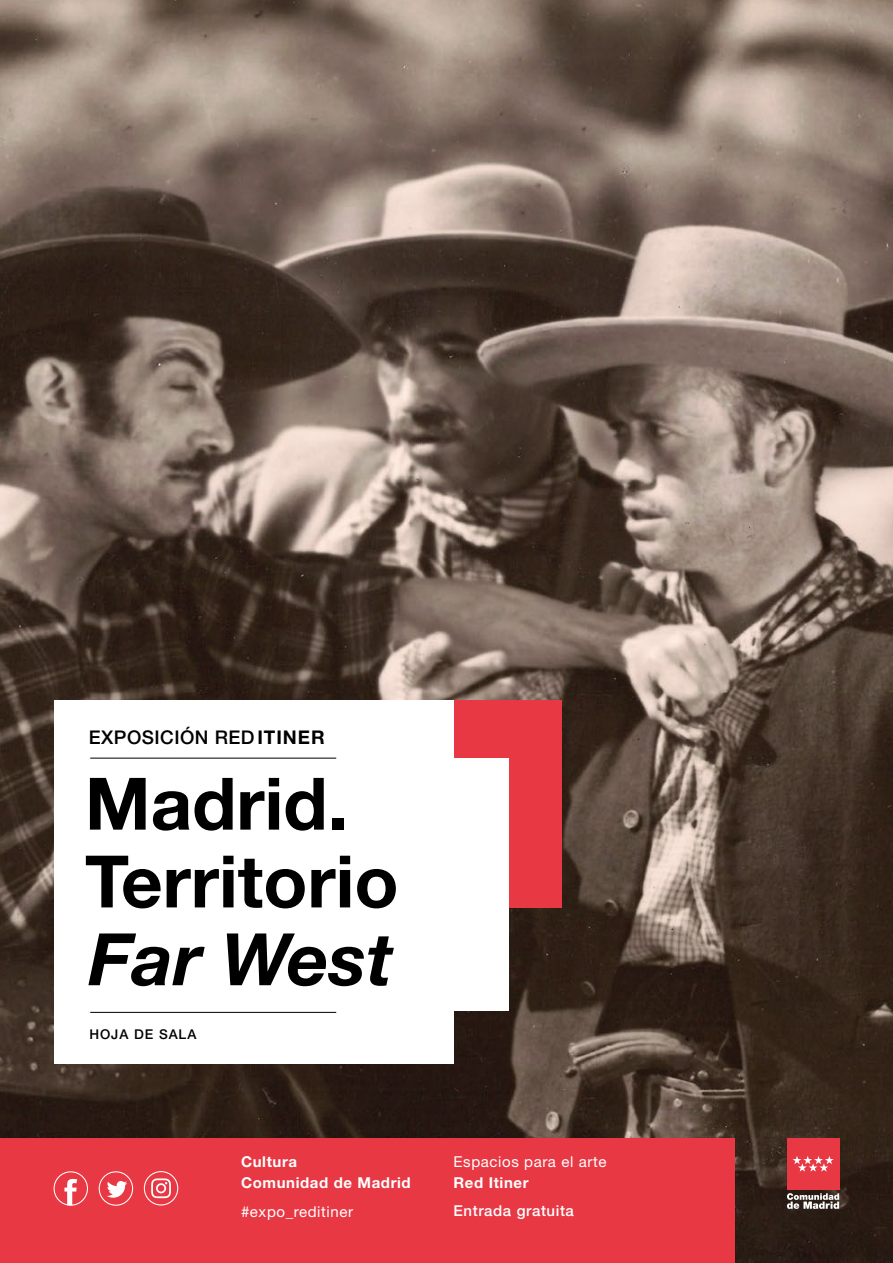
<style>
.page{position:relative;width:893px;height:1263px;background:#fff}
.page>*{position:absolute;margin:0;border:0;box-sizing:border-box;transform-origin:0 0}
.t1{font:700 72.45px/77.8px "Helvetica Neue LT Std";color:#000}
.t2{font:italic 700 72.45px "Helvetica Neue LT Std";color:#000}
.t3{font:500 18.9px "Helvetica Neue LT Std";letter-spacing:.025em;color:#000}
.t4{font:700 15px/20.1px "Helvetica Neue LT Std";letter-spacing:.04em;color:#fff}
.t5{font:15px "Helvetica Neue LT Std";letter-spacing:.04em;color:#fff}
.t6{font:500 15px "Helvetica Neue LT Std";letter-spacing:.04em;color:#fff}
.t7{font:500 13.5px "Helvetica Neue LT Std";letter-spacing:.07em;color:#000}
.s1{font-weight:700}
</style>
<div class="page">
<img style="left:0;top:0;width:893px;height:1263px">
<div style="left:0;top:1138px;width:735px;height:125px;background:#e83844"></div>
<div style="left:787px;top:1138px;width:52px;height:52px;background:#e83844"></div>
<svg style="left:792px;top:1156px;width:42px;height:16px"></svg>
<svg style="left:787px;top:1193px;width:52px;height:16px"></svg>
<div style="left:99px;top:1171px;width:34px;height:35px;border:1px solid #fff;border-radius:50%"></div>
<svg style="left:107px;top:1181px;width:20px;height:17px"></svg>
<div style="left:54px;top:1171px;width:34px;height:35px;border:1px solid #fff;border-radius:50%"></div>
<svg style="left:64px;top:1179px;width:13px;height:26px"></svg>
<div style="left:144px;top:1171px;width:34px;height:34px;border:1px solid #fff;border-radius:50%"></div>
<svg style="left:151px;top:1178px;width:20px;height:20px"></svg>
<div style="left:110px;top:700px;width:452px;height:207px;background:#e83844"></div>
<div style="left:54px;top:700px;width:399px;height:363px;background:#fff"></div>
<div style="left:218px;top:759px;width:291px;height:252px;background:#fff"></div>
<hr style="left:90px;top:758px;width:246px;height:1px;background:#000">
<hr style="left:90px;top:1012px;width:246px;height:1px;background:#000">
<p class="t3" style="left:89px;top:726px;width:237px">EXPOSICIÓN RED <span class="s1">ITINER</span></p>
<h1 class="t1" style="left:85px;top:763px;width:315px">Madrid.<br>Territorio</h1>
<h1 class="t2" style="left:89px;top:914px;width:306px">Far West</h1>
<p class="t7" style="left:89px;top:1026px;width:108px">HOJA DE SALA</p>
<p class="t4" style="left:241px;top:1152px;width:171px">Cultura<br>Comunidad de Madrid</p>
<p class="t5" style="left:241px;top:1202px;width:114px">#expo_reditiner</p>
<p class="t5" style="left:453px;top:1153px;width:154px">Espacios para el arte</p>
<p class="t4" style="left:453px;top:1172px;width:77px">Red Itiner</p>
<p class="t6" style="left:453px;top:1202px;width:122px">Entrada gratuita</p>
</div>
